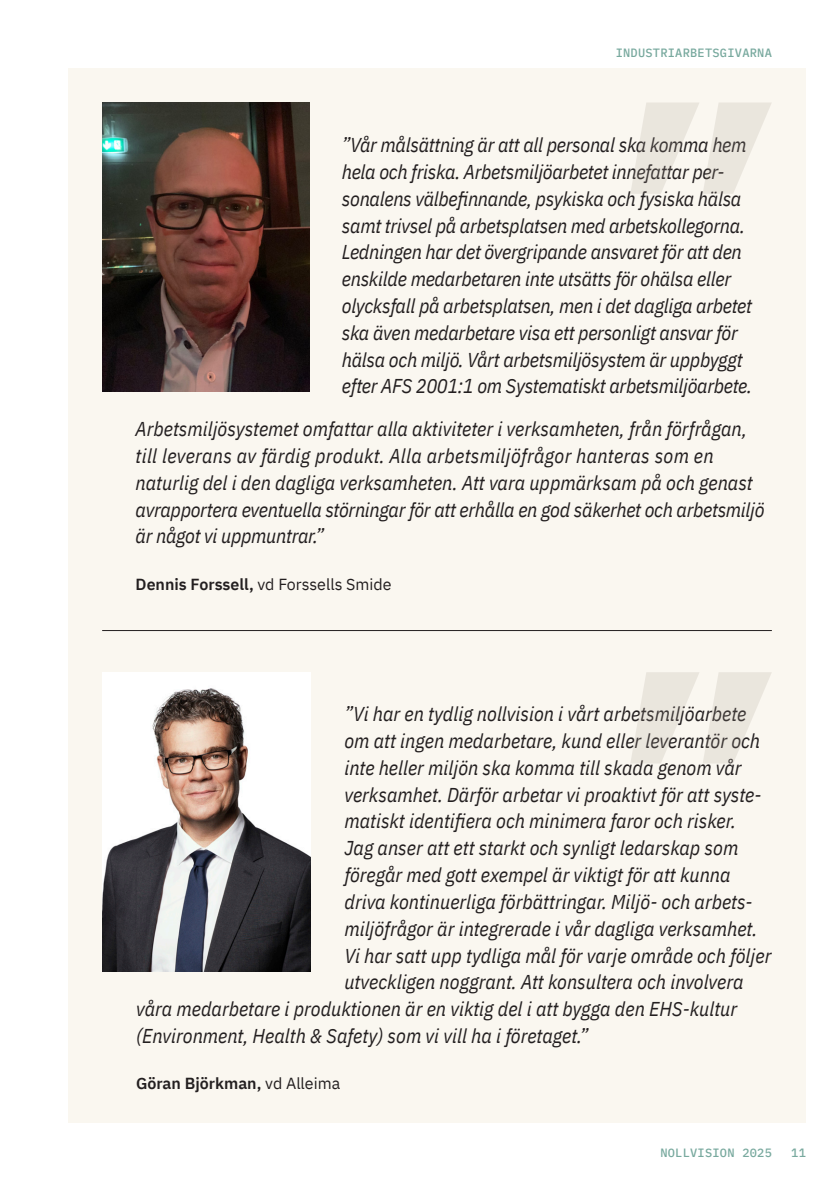
<style>
.page{position:relative;width:840px;height:1191px;background:#fff}
.page>*{position:absolute;margin:0;border:0;box-sizing:border-box;transform-origin:0 0}
.Quotes{font:italic 20px/26.8px "IBM Plex Sans Cond";letter-spacing:-.005em;color:#231f20}
.Bildtexter{font:16px "IBM Plex Sans";color:#231f20}
.Bildtexter-2{font:600 16px "IBM Plex Sans";color:#231f20}
.t1{font:500 12px "IBM Plex Mono";letter-spacing:.02em;color:#78a99e}
.s1{font-weight:600}
.s2{font-weight:400}
</style>
<div class="page">
<div style="left:68px;top:68px;width:737px;height:1055px;background:#faf7f0"></div>
<img style="left:102px;top:102px;width:207px;height:289px">
<img style="left:102px;top:672px;width:208px;height:300px">
<hr style="left:102px;top:630px;width:669px;height:1px;background:#231f20">
<svg style="left:631px;top:672px;width:140px;height:91px"></svg>
<svg style="left:631px;top:103px;width:140px;height:91px"></svg>
<p class="t1" style="left:615px;top:44px;width:158px">INDUSTRIARBETSGIVARNA</p>
<p class="Quotes" style="left:341px;top:130px;width:411px">”Vår målsättning är att all personal ska komma hem hela och friska. Arbetsmiljöarbetet innefattar per&shy;sonalens välbefinnande, psykiska och fysiska hälsa samt trivsel på arbetsplatsen med arbetskollegorna.<br>Ledningen har det övergripande ansvaret för att den enskilde medarbetaren inte utsätts för ohälsa eller olycksfall på arbetsplatsen, men i det dagliga arbetet ska även medarbetare visa ett personligt ansvar för hälsa och miljö. Vårt arbetsmiljösystem är uppbyggt efter AFS 2001:1 om Systematiskt arbetsmiljöarbete.</p>
<p class="Quotes" style="left:135px;top:414px;width:630px">Arbetsmiljösystemet omfattar alla aktiviteter i verksamheten, från förfrågan, till leverans av färdig produkt. Alla arbetsmiljöfrågor hanteras som en naturlig del i den dagliga verksamheten. Att vara uppmärksam på och genast avrapportera eventuella störningar för att erhålla en god säkerhet och arbetsmiljö är något vi uppmuntrar.”</p>
<p class="Bildtexter" style="left:135px;top:572px;width:257px"><span class="s1">Dennis Forssell,</span> vd Forssells Smide</p>
<p class="Quotes" style="left:344px;top:699px;width:403px">”Vi har en tydlig nollvision i vårt arbetsmiljöarbete</p>
<p class="Quotes" style="left:344px;top:726px;width:417px">om att ingen medarbetare, kund eller leverantör och</p>
<p class="Quotes" style="left:344px;top:752px;width:398px">inte heller miljön ska komma till skada genom vår</p>
<p class="Quotes" style="left:344px;top:779px;width:418px">verksamhet. Därför arbetar vi proaktivt för att syste-</p>
<p class="Quotes" style="left:344px;top:806px;width:393px">matiskt identifiera och minimera faror och risker.</p>
<p class="Quotes" style="left:344px;top:833px;width:395px">Jag anser att ett starkt och synligt ledarskap som</p>
<p class="Quotes" style="left:344px;top:860px;width:387px">föregår med gott exempel är viktigt för att kunna</p>
<p class="Quotes" style="left:344px;top:886px;width:409px">driva kontinuerliga förbättringar. Miljö- och arbets-</p>
<p class="Quotes" style="left:344px;top:913px;width:414px">miljöfrågor är integrerade i vår dagliga verksamhet.</p>
<p class="Quotes" style="left:344px;top:940px;width:428px">Vi har satt upp tydliga mål för varje område och följer</p>
<p class="Quotes" style="left:344px;top:967px;width:400px">utveckligen noggrant. Att konsultera och involvera</p>
<p class="Quotes" style="left:136px;top:994px;width:602px">våra medarbetare i produktionen är en viktig del i att bygga den EHS-kultur</p>
<p class="Quotes" style="left:136px;top:1020px;width:453px">(Environment, Health &amp; Safety) som vi vill ha i företaget.”</p>
<p class="Bildtexter-2" style="left:136px;top:1070px;width:206px">Göran Björkman, <span class="s2">vd Alleima</span></p>
<p class="t1" style="left:660px;top:1143px;width:113px">NOLLVISION 2025</p>
<p class="t1" style="left:790px;top:1143px;width:16px">11</p>
</div>
